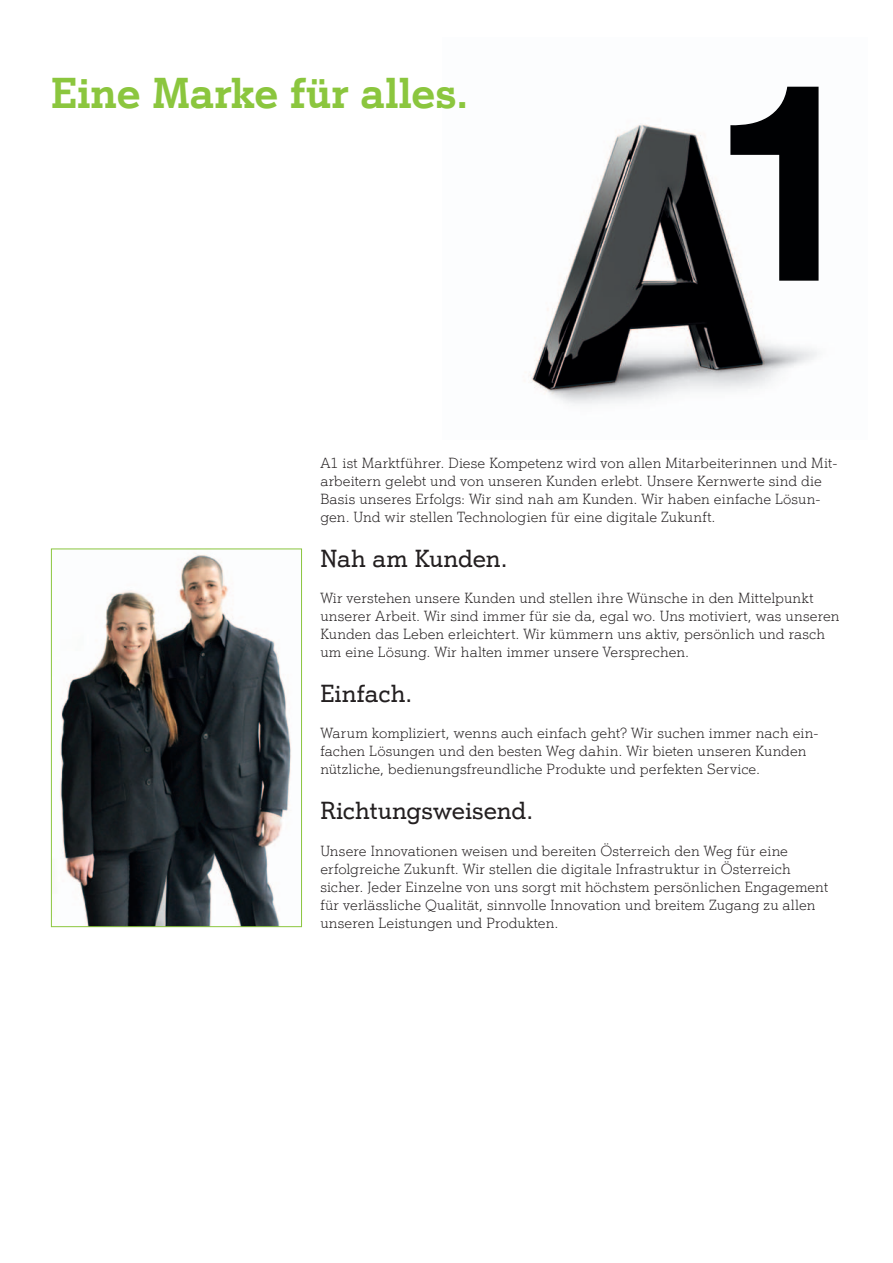
<style>
.page{position:relative;width:893px;height:1263px;background:#fff}
.page>*{position:absolute;margin:0;border:0;box-sizing:border-box;transform-origin:0 0}
.t1{font:700 42px "A1 Einfach";color:#8bc63e}
.t2{font:500 24px "A1 Einfach";color:#231f20}
.t3{font:14.25px/18px "A1 Einfach Leicht";letter-spacing:.01em;color:#231f20}
</style>
<div class="page">
<img style="left:529px;top:86px;width:290px;height:318px">
<svg style="left:730px;top:87px;width:88px;height:194px"></svg>
<img style="left:60px;top:553px;width:231px;height:372px">
<div style="left:51px;top:549px;width:251px;height:378px;border:1px solid #8bc63e"></div>
<h1 class="t1" style="left:51px;top:67px;width:419px">Eine Marke für alles.</h1>
<p class="t3" style="left:320px;top:454px;width:519px">A1 ist Marktführer. Diese Kompetenz wird von allen Mitarbeiterinnen und Mit&shy;arbeitern gelebt und von unseren Kunden erlebt. Unsere Kernwerte sind die Basis unseres Erfolgs: Wir sind nah am Kunden. Wir haben einfache Lösun&shy;gen. Und wir stellen Technologien für eine digitale Zukunft.</p>
<h2 class="t2" style="left:320px;top:544px;width:189px">Nah am Kunden.</h2>
<p class="t3" style="left:320px;top:589px;width:521px">Wir verstehen unsere Kunden und stellen ihre Wünsche in den Mittelpunkt unserer Arbeit. Wir sind immer für sie da, egal wo. Uns motiviert, was unseren Kunden das Leben erleichtert. Wir kümmern uns aktiv, persönlich und rasch um eine Lösung. Wir halten immer unsere Versprechen.</p>
<h2 class="t2" style="left:320px;top:679px;width:93px">Einfach.</h2>
<p class="t3" style="left:320px;top:724px;width:500px">Warum kompliziert, wenns auch einfach geht? Wir suchen immer nach ein&shy;fachen Lösungen und den besten Weg dahin. Wir bieten unseren Kunden nützliche, bedienungsfreundliche Produkte und perfekten Service.</p>
<h2 class="t2" style="left:320px;top:796px;width:214px">Richtungsweisend.</h2>
<p class="t3" style="left:320px;top:841px;width:509px">Unsere Innovationen weisen und bereiten Österreich den Weg für eine erfolgreiche Zukunft. Wir stellen die digitale Infrastruktur in Österreich sicher. Jeder Einzelne von uns sorgt mit höchstem persönlichen Engagement für verlässliche Qualität, sinnvolle Innovation und breitem Zugang zu allen unseren Leistungen und Produkten.</p>
</div>
